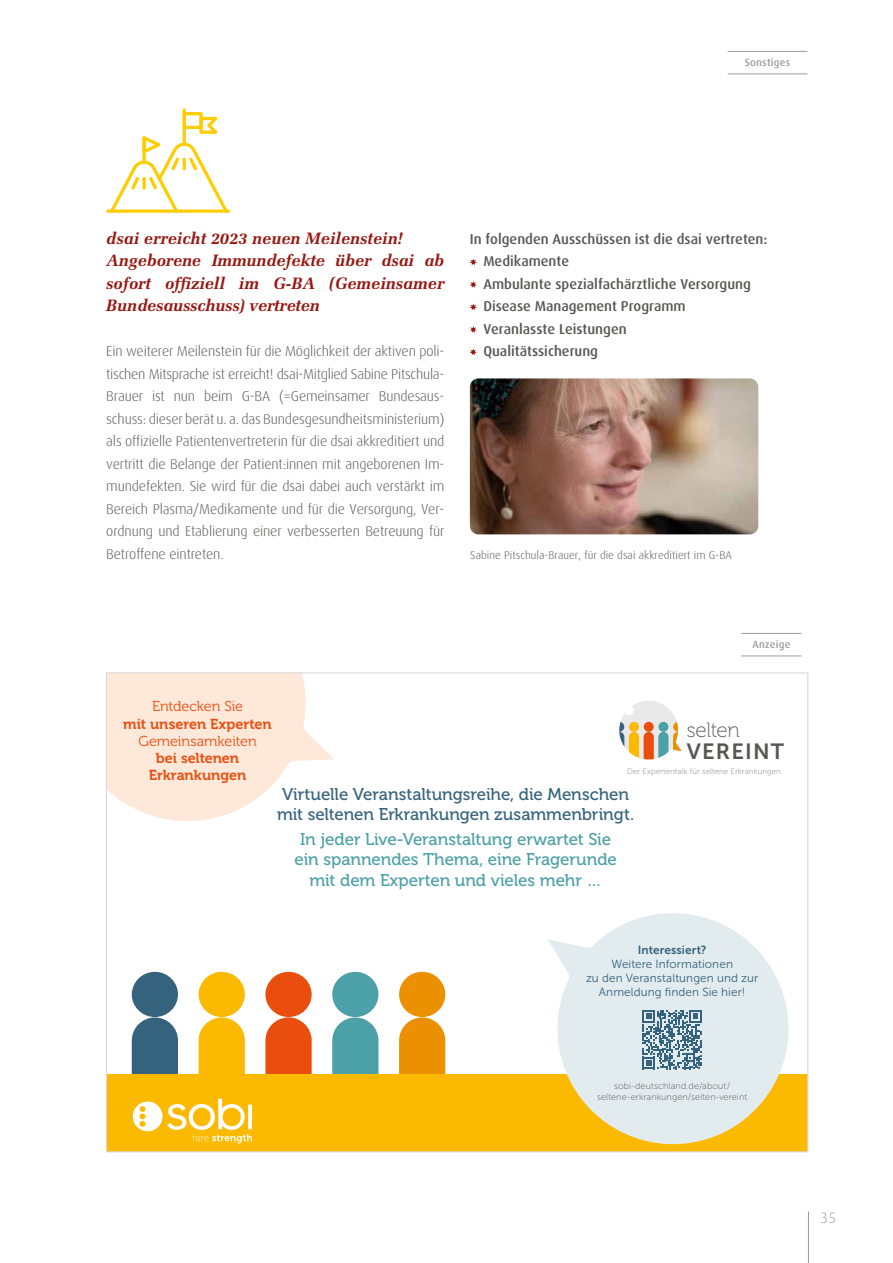
<style>
.page{position:relative;width:893px;height:1263px;background:#fff}
.page>*{position:absolute;margin:0;border:0;box-sizing:border-box;transform-origin:0 0}
.t1{font:21.9px "Museo Sans 700";letter-spacing:.05em;color:#575756}
.t2{font:20.85px "Museo 100";letter-spacing:-.02em;color:#575756}
.t3{font:16.95px/20.4px "Museo 500";letter-spacing:-.005em;color:#4ca0a7;text-align:center}
.t4{font:16.95px/20.4px "Museo 500";letter-spacing:-.005em;color:#35637d;text-align:center}
.t5{font:italic 700 16.5px/22.5px "Melior";color:#981711}
.t6{font:300 15px "Dax Pro";color:#9d9d9c}
.t7{font:14.4px/17.2px "Museo 700";color:#e94e0f;text-align:center}
.t8{font:14.4px "Museo 300";letter-spacing:-.005em;color:#e94e0f}
.t9{font:300 14.25px/22.5px "Dax Pro";letter-spacing:-.01em;color:#575756;text-align:justify}
.t10{font:500 14.25px/22.5px "Dax Pro";color:#575756}
.t11{font:11.7px/14.1px "Museo Sans 300";letter-spacing:.01em;color:#35637d;text-align:center}
.t12{font:11.7px "Museo Sans 700";letter-spacing:.01em;color:#35637d}
.t13{font:300 11.25px "Dax Pro";letter-spacing:.005em;color:#575756}
.t14{font:500 10.5px "Dax Pro";letter-spacing:.02em;color:#9d9d9c}
.t15{font:9.15px/10.9px "Museo Sans 100";letter-spacing:.01em;color:#575756;text-align:center}
.t16{font:7.95px "Museo Sans 300";color:#a8a8a8}
</style>
<div class="page">
<hr style="left:808px;top:1211px;width:1px;height:52px;background:#9d9d9c">
<hr style="left:728px;top:74px;width:79px;height:1px;background:#9d9d9c">
<hr style="left:728px;top:51px;width:79px;height:1px;background:#9d9d9c">
<hr style="left:741px;top:655px;width:60px;height:1px;background:#9d9d9c">
<hr style="left:741px;top:633px;width:60px;height:1px;background:#9d9d9c">
<div style="left:199px;top:972px;width:46px;height:45px;background:#fbba00;border-radius:50%"></div>
<svg style="left:199px;top:1017px;width:46px;height:57px;background:#fbc018"></svg>
<div style="left:265px;top:972px;width:47px;height:45px;background:#e94e0f;border-radius:50%"></div>
<svg style="left:265px;top:1017px;width:47px;height:57px;background:#eb6129"></svg>
<div style="left:332px;top:972px;width:46px;height:45px;background:#4ca0a7;border-radius:50%"></div>
<svg style="left:332px;top:1017px;width:46px;height:57px;background:#5da9af"></svg>
<div style="left:399px;top:972px;width:46px;height:45px;background:#eb9000;border-radius:50%"></div>
<svg style="left:399px;top:1017px;width:46px;height:57px;background:#ec9a18"></svg>
<div style="left:132px;top:972px;width:46px;height:45px;background:#35637d;border-radius:50%"></div>
<svg style="left:132px;top:1017px;width:46px;height:57px;background:#487189"></svg>
<div style="left:106px;top:1074px;width:702px;height:78px;background:#fbba00"></div>
<svg style="left:108px;top:674px;width:226px;height:147px"></svg>
<svg style="left:548px;top:913px;width:241px;height:232px;fill:#e2ebee"></svg>
<svg style="left:619px;top:701px;width:63px;height:59px"></svg>
<div style="left:624px;top:705px;width:10px;height:10px;background:#fff;border-radius:50%"></div>
<svg style="left:133px;top:1099px;width:119px;height:44px"></svg>
<svg style="left:642px;top:1010px;width:60px;height:59px;background:#809eae"></svg>
<img style="left:470px;top:378px;width:288px;height:156px">
<svg style="left:106px;top:209px;width:124px;height:4px"></svg>
<hr style="left:183px;top:108px;width:3px;height:38px;background:#fc0;border-radius:2px">
<svg style="left:110px;top:112px;width:118px;height:101px"></svg>
<svg style="left:470px;top:259px;width:7px;height:6px"></svg>
<svg style="left:470px;top:281px;width:7px;height:7px"></svg>
<svg style="left:470px;top:304px;width:7px;height:6px"></svg>
<svg style="left:470px;top:326px;width:7px;height:7px"></svg>
<svg style="left:470px;top:349px;width:7px;height:6px"></svg>
<p class="t14" style="left:745px;top:56px;width:47px">Sonstiges</p>
<p class="t5" style="left:106px;top:227px;width:340px">dsai erreicht 2023 neuen Meilenstein!<br>Angeborene Immundefekte über dsai ab sofort offiziell im G-BA (Gemeinsamer Bundesausschuss) vertreten</p>
<p class="t9" style="left:106px;top:340px;width:340px">Ein weiterer Meilenstein für die Möglichkeit der aktiven poli&shy;tischen Mitsprache ist erreicht! dsai-Mitglied Sabine Pitschula-Brauer ist nun beim G-BA (=Gemeinsamer Bundesaus&shy;schuss: dieser berät u. a. das Bundesgesundheitsministerium) als offizielle Patientenvertreterin für die dsai akkreditiert und vertritt die Belange der Patient:innen mit angeborenen Im&shy;mundefekten. Sie wird für die dsai dabei auch verstärkt im Bereich Plasma/Medikamente und für die Versorgung, Ver&shy;ordnung und Etablierung einer verbesserten Betreuung für Betroffene eintreten.</p>
<p class="t10" style="left:483px;top:228px;width:286px;text-indent:-14px">In folgenden Ausschüssen ist die dsai vertreten:<br>Medikamente<br>Ambulante spezialfachärztliche Versorgung<br>Disease Management Programm<br>Veranlasste Leistungen<br>Qualitätssicherung</p>
<p class="t13" style="left:470px;top:548px;width:263px">Sabine Pitschula-Brauer, für die dsai akkreditiert im G-BA</p>
<p class="t8" style="left:152px;top:699px;width:93px">Entdecken Sie</p>
<p class="t7" style="left:123px;top:715px;width:150px">mit unseren Experten</p>
<p class="t8" style="left:138px;top:733px;width:120px">Gemeinsamkeiten</p>
<p class="t7" style="left:149px;top:750px;width:99px">bei seltenen<br>Erkrankungen</p>
<p class="t14" style="left:752px;top:638px;width:39px">Anzeige</p>
<h2 class="t2" style="left:687px;top:718px;width:55px">selten</h2>
<h1 class="t1" style="left:687px;top:739px;width:99px">VEREINT</h1>
<p class="t16" style="left:627px;top:766px;width:155px">Der Expertentalk für seltene Erkrankungen</p>
<p class="t4" style="left:277px;top:784px;width:359px">Virtuelle Veranstaltungsreihe, die Menschen mit seltenen Erkrankungen zusammenbringt.</p>
<p class="t3" style="left:294px;top:829px;width:324px">In jeder Live-Veranstaltung erwartet Sie ein spannendes Thema, eine Fragerunde mit dem Experten und vieles mehr …</p>
<p class="t12" style="left:638px;top:943px;width:70px">Interessiert?</p>
<p class="t11" style="left:586px;top:957px;width:174px">Weitere Informationen<br>zu den Veranstaltungen und zur<br>Anmeldung finden Sie hier!</p>
<p class="t15" style="left:597px;top:1081px;width:152px">sobi-deutschland.de/about/ seltene-erkrankungen/selten-vereint</p>
<p class="t6" style="left:821px;top:1208px;width:17px">35</p>
</div>
